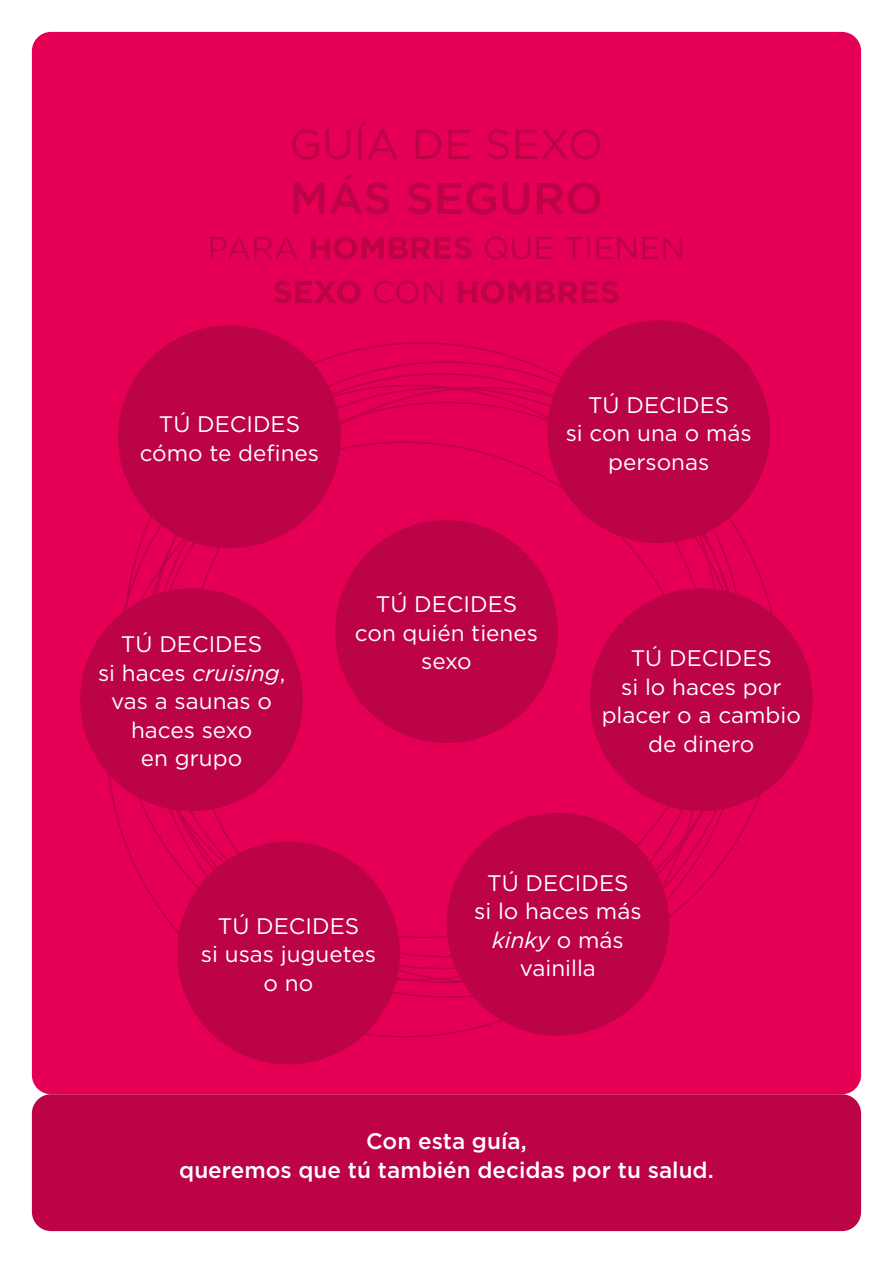
<style>
.page{position:relative;width:893px;height:1263px;background:#fff}
.page>*{position:absolute;margin:0;border:0;box-sizing:border-box;transform-origin:0 0}
.t1{font:500 44.4px "Gotham";letter-spacing:.005em;color:#bb0346}
.t2{font:41.85px "Gotham";color:#bb0346}
.t3{font:700 31.5px/43.5px "Gotham";color:#bb0346;text-align:center}
.t4{font:22.5px/28.5px "Gotham";color:#fff;text-align:center}
.t5{font:500 22.5px/28.5px "Gotham";color:#fff;text-align:center}
.s1{font-weight:400}
.s2{font-style:italic}
</style>
<div class="page">
<div style="left:32px;top:1094px;width:829px;height:137px;background:#bb0346;border-radius:19px"></div>
<div style="left:32px;top:32px;width:829px;height:1062px;background:#e50056;border-radius:19px"></div>
<div style="left:118px;top:325px;width:223px;height:223px;background:#bb0346;border-radius:50%"></div>
<div style="left:335px;top:520px;width:223px;height:223px;background:#bb0346;border-radius:50%"></div>
<div style="left:547px;top:320px;width:223px;height:223px;background:#bb0346;border-radius:50%"></div>
<div style="left:80px;top:588px;width:223px;height:223px;background:#bb0346;border-radius:50%"></div>
<div style="left:590px;top:588px;width:223px;height:223px;background:#bb0346;border-radius:50%"></div>
<div style="left:446px;top:813px;width:223px;height:223px;background:#bb0346;border-radius:50%"></div>
<div style="left:177px;top:841px;width:223px;height:223px;background:#bb0346;border-radius:50%"></div>
<h2 class="t2" style="left:290px;top:117px;width:315px">GUÍA DE SEXO</h2>
<h1 class="t1" style="left:290px;top:169px;width:315px">MÁS SEGURO</h1>
<h3 class="t3" style="left:207px;top:226px;width:479px"><span class="s1">PARA</span> HOMBRES <span class="s1">QUE TIENEN<br></span>SEXO <span class="s1">CON</span> HOMBRES</h3>
<p class="t4" style="left:140px;top:409px;width:181px">TÚ DECIDES cómo te defines</p>
<p class="t4" style="left:566px;top:390px;width:187px">TÚ DECIDES<br>si con una o más personas</p>
<p class="t4" style="left:98px;top:629px;width:189px">TÚ DECIDES<br>si haces <span class="s2">cruising</span>, vas a saunas o haces sexo<br>en grupo</p>
<p class="t4" style="left:355px;top:590px;width:185px">TÚ DECIDES con quién tienes sexo</p>
<p class="t4" style="left:602px;top:644px;width:201px">TÚ DECIDES<br>si lo haces por placer o a cambio de dinero</p>
<p class="t4" style="left:201px;top:911px;width:177px">TÚ DECIDES<br>si usas juguetes o no</p>
<p class="t4" style="left:474px;top:868px;width:169px">TÚ DECIDES<br>si lo haces más <span class="s2">kinky</span> o más vainilla</p>
<p class="t5" style="left:179px;top:1126px;width:536px">Con esta guía,<br>queremos que tú también decidas por tu salud.</p>
</div>
